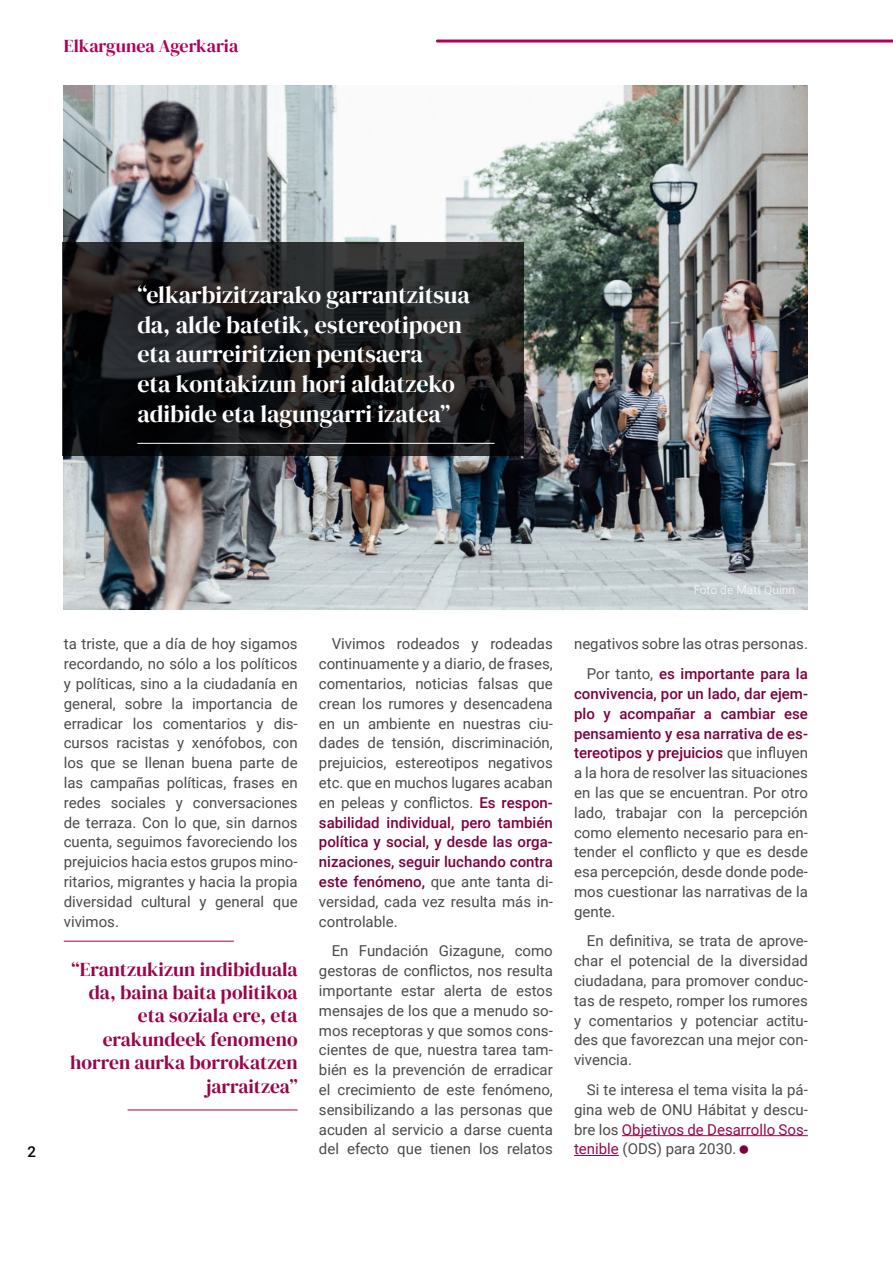
<style>
.page{position:relative;width:893px;height:1263px;background:#fff}
.page>*{position:absolute;margin:0;border:0;box-sizing:border-box;transform-origin:0 0}
.t1{font:24px/29.7px "DM Serif Display";color:#fff}
.t2{font:19.5px/23.4px "DM Serif Display";color:#9a054a;text-align:right}
.t3{font:18px "DM Serif Display";color:#b10058}
.t4{font:15px/19.8px "Roboto";color:#4a4a49;text-align:justify}
.t5{font:500 15px "Roboto";color:#000}
.t6{font:12px "Roboto";color:#fff}
.s1{font-weight:500;color:#7c003e}
.s2{color:#9a054a}
</style>
<div class="page">
<hr style="left:892px;top:0;width:1px;height:1263px;background:#f6f6f6">
<hr style="left:64px;top:941px;width:170px;height:1px;background:#9a054a">
<hr style="left:128px;top:1109px;width:170px;height:1px;background:#9a054a">
<hr style="left:622px;top:1135px;width:186px;height:1px;background:#9a054a">
<hr style="left:574px;top:1155px;width:45px;height:1px;background:#9a054a">
<img style="left:64px;top:85px;width:744px;height:525px">
<hr style="left:437px;top:40px;width:456px;height:3px;background:#b10058">
<svg style="left:63px;top:243px;width:461px;height:213px;background:#1b1c1d"></svg>
<hr style="left:137px;top:443px;width:358px;height:1px;background:#fff">
<p class="t3" style="left:64px;top:35px;width:176px">Elkargunea Agerkaria</p>
<h1 class="t1" style="left:137px;top:280px;width:334px">“elkarbizitzarako garrantzitsua da, alde batetik, estereotipoen eta aurreiritzien pentsaera<br>eta kontakizun hori aldatzeko adibide eta lagungarri izatea”</h1>
<p class="t5" style="left:28px;top:1141px;width:10px">2</p>
<p class="t4" style="left:64px;top:634px;width:235px">ta triste, que a día de hoy sigamos recordando, no sólo a los políticos y políticas, sino a la ciudadanía en general, sobre la importancia de erradicar los comentarios y dis&shy;cursos racistas y xenófobos, con los que se llenan buena parte de las campañas políticas, frases en redes sociales y conversaciones de terraza. Con lo que, sin darnos cuenta, seguimos favoreciendo los prejuicios hacia estos grupos mino&shy;ritarios, migrantes y hacia la propia diversidad cultural y general que vivimos.</p>
<h2 class="t2" style="left:70px;top:957px;width:229px">“Erantzukizun indibiduala da, baina baita politikoa eta soziala ere, eta erakundeek fenomeno horren aurka borrokatzen jarraitzea”</h2>
<p class="t4" style="left:319px;top:634px;width:235px;text-indent:13px">Vivimos rodeados y rodeadas continuamente y a diario, de frases, comentarios, noticias falsas que crean los rumores y desencadena en un ambiente en nuestras ciu&shy;dades de tensión, discriminación, prejuicios, estereotipos negativos etc. que en muchos lugares acaban en peleas y conflictos. <span class="s1">Es respon&shy;sabilidad individual, pero también política y social, y desde las orga&shy;nizaciones, seguir luchando contra este fenómeno,</span> que ante tanta di&shy;versidad, cada vez resulta más in&shy;controlable.</p>
<p class="t4" style="left:319px;top:940px;width:235px;text-indent:13px">En Fundación Gizagune, como gestoras de conflictos, nos resulta importante estar alerta de estos mensajes de los que a menudo so&shy;mos receptoras y que somos cons&shy;cientes de que, nuestra tarea tam&shy;bién es la prevención de erradicar el crecimiento de este fenómeno, sensibilizando a las personas que acuden al servicio a darse cuenta del efecto que tienen los relatos</p>
<p class="t6" style="left:693px;top:581px;width:103px">Foto de Matt Quinn</p>
<p class="t4" style="left:574px;top:629px;width:235px;line-height:29.7px;text-align:right">negativos sobre las otras personas.<br>Por tanto, <span class="s1">es importante para la</span></p>
<p class="t4" style="left:574px;top:683px;width:235px"><span class="s1">convivencia, por un lado, dar ejem&shy;plo y acompañar a cambiar ese pensamiento y esa narrativa de es&shy;tereotipos y prejuicios</span> que influyen a la hora de resolver las situaciones en las que se encuentran. Por otro lado, trabajar con la percepción como elemento necesario para en&shy;tender el conflicto y que es desde esa percepción, desde donde pode&shy;mos cuestionar las narrativas de la gente.</p>
<p class="t4" style="left:574px;top:931px;width:235px;text-indent:13px">En definitiva, se trata de aprove&shy;char el potencial de la diversidad ciudadana, para promover conduc&shy;tas de respeto, romper los rumores y comentarios y potenciar actitu&shy;des que favorezcan una mejor con&shy;vivencia.</p>
<p class="t4" style="left:574px;top:1079px;width:235px;text-indent:13px">Si te interesa el tema visita la pá&shy;gina web de ONU Hábitat y descu&shy;bre los <span class="s2">Objetivos de Desarrollo Sos&shy;tenible</span> (ODS) para 2030.</p>
</div>
